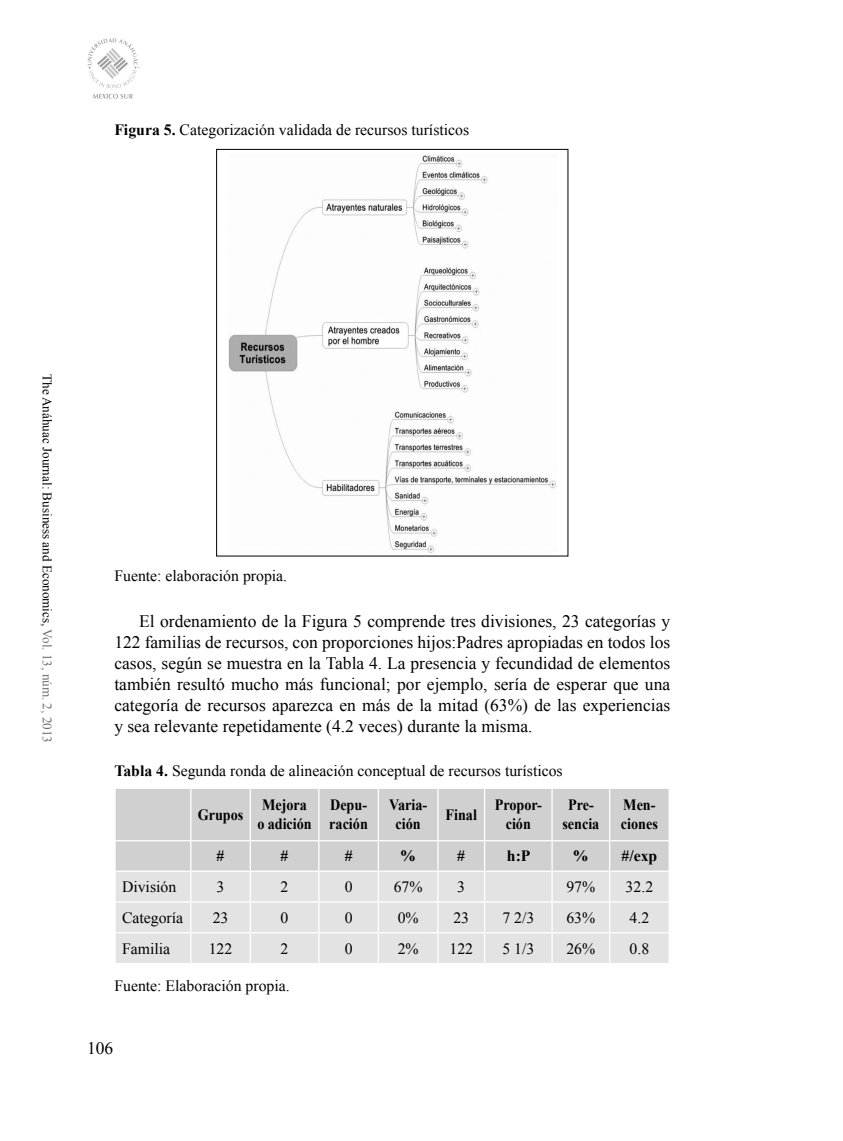
<style>
.page{position:relative;width:843px;height:1141px;background:#fff}
.page>*{position:absolute;margin:0;border:0;box-sizing:border-box;transform-origin:0 0}
.t1{font:17.5px/21px "Times New Roman";color:#000;text-align:justify}
.t2{font:15.75px "Times New Roman";color:#000}
.t3{font:700 15.75px/19.2px "Times New Roman";color:#000;text-align:center;scale:.9 1}
.t4{font:700 15.75px "Times New Roman";color:#000}
.t5{font:13.12px "Times New Roman";color:#000}
.s1{font-weight:700}
.s2{color:#717171}
</style>
<div class="page">
<svg style="left:87px;top:38px;width:53px;height:50px"></svg>
<svg style="left:93px;top:94px;width:40px;height:5px"></svg>
<img style="left:229px;top:155px;width:327px;height:398px">
<div style="left:216px;top:149px;width:352px;height:407px;border:1px solid #000"></div>
<div style="left:116px;top:789px;width:552px;height:81px;background:#d0d0d0"></div>
<div style="left:116px;top:872px;width:552px;height:91px;background:#e3e3e3"></div>
<hr style="left:190px;top:789px;width:1px;height:51px;background:#fff">
<hr style="left:250px;top:789px;width:1px;height:51px;background:#fff">
<hr style="left:318px;top:789px;width:1px;height:51px;background:#fff">
<hr style="left:378px;top:789px;width:1px;height:51px;background:#fff">
<hr style="left:437px;top:789px;width:1px;height:51px;background:#fff">
<hr style="left:484px;top:789px;width:1px;height:51px;background:#fff">
<hr style="left:551px;top:789px;width:2px;height:51px;background:#fff">
<hr style="left:609px;top:789px;width:1px;height:51px;background:#fff">
<hr style="left:114px;top:840px;width:77px;height:1px;background:#fff">
<hr style="left:191px;top:840px;width:59px;height:1px;background:#fff">
<hr style="left:250px;top:840px;width:69px;height:1px;background:#fff">
<hr style="left:319px;top:840px;width:59px;height:1px;background:#fff">
<hr style="left:378px;top:840px;width:60px;height:1px;background:#fff">
<hr style="left:438px;top:840px;width:46px;height:1px;background:#fff">
<hr style="left:484px;top:840px;width:68px;height:1px;background:#fff">
<hr style="left:552px;top:840px;width:57px;height:1px;background:#fff">
<hr style="left:551px;top:841px;width:2px;height:29px;background:#fff">
<hr style="left:609px;top:840px;width:61px;height:1px;background:#fff">
<svg style="left:190px;top:841px;width:1px;height:60px"></svg>
<svg style="left:250px;top:841px;width:1px;height:60px"></svg>
<svg style="left:318px;top:841px;width:1px;height:60px"></svg>
<svg style="left:378px;top:841px;width:1px;height:60px"></svg>
<svg style="left:437px;top:841px;width:1px;height:60px"></svg>
<svg style="left:484px;top:841px;width:1px;height:60px"></svg>
<hr style="left:551px;top:872px;width:2px;height:29px;background:#fff">
<svg style="left:609px;top:841px;width:1px;height:60px"></svg>
<hr style="left:114px;top:901px;width:77px;height:1px;background:#fff">
<hr style="left:191px;top:901px;width:59px;height:1px;background:#fff">
<hr style="left:190px;top:902px;width:1px;height:30px;background:#fff">
<hr style="left:250px;top:901px;width:69px;height:1px;background:#fff">
<hr style="left:250px;top:902px;width:1px;height:30px;background:#fff">
<hr style="left:319px;top:901px;width:59px;height:1px;background:#fff">
<hr style="left:318px;top:902px;width:1px;height:30px;background:#fff">
<hr style="left:378px;top:901px;width:60px;height:1px;background:#fff">
<hr style="left:378px;top:902px;width:1px;height:30px;background:#fff">
<hr style="left:438px;top:901px;width:46px;height:1px;background:#fff">
<hr style="left:437px;top:902px;width:1px;height:30px;background:#fff">
<hr style="left:484px;top:901px;width:68px;height:1px;background:#fff">
<hr style="left:484px;top:902px;width:1px;height:30px;background:#fff">
<hr style="left:552px;top:901px;width:57px;height:1px;background:#fff">
<hr style="left:551px;top:902px;width:2px;height:30px;background:#fff">
<hr style="left:609px;top:901px;width:61px;height:1px;background:#fff">
<hr style="left:609px;top:902px;width:1px;height:30px;background:#fff">
<hr style="left:114px;top:932px;width:77px;height:1px;background:#fff">
<hr style="left:191px;top:932px;width:59px;height:1px;background:#fff">
<hr style="left:190px;top:933px;width:1px;height:30px;background:#fff">
<hr style="left:250px;top:932px;width:69px;height:1px;background:#fff">
<hr style="left:250px;top:933px;width:1px;height:30px;background:#fff">
<hr style="left:319px;top:932px;width:59px;height:1px;background:#fff">
<hr style="left:318px;top:933px;width:1px;height:30px;background:#fff">
<hr style="left:378px;top:932px;width:60px;height:1px;background:#fff">
<hr style="left:378px;top:933px;width:1px;height:30px;background:#fff">
<hr style="left:438px;top:932px;width:46px;height:1px;background:#fff">
<hr style="left:437px;top:933px;width:1px;height:30px;background:#fff">
<hr style="left:484px;top:932px;width:68px;height:1px;background:#fff">
<hr style="left:484px;top:933px;width:1px;height:30px;background:#fff">
<hr style="left:552px;top:932px;width:57px;height:1px;background:#fff">
<hr style="left:551px;top:933px;width:2px;height:30px;background:#fff">
<hr style="left:609px;top:932px;width:61px;height:1px;background:#fff">
<hr style="left:609px;top:933px;width:1px;height:30px;background:#fff">
<p class="t2" style="left:114px;top:121px;width:356px"><span class="s1">Figura 5.</span> Categorización validada de recursos turísticos</p>
<p class="t5" style="left:54px;top:374px;width:370px;rotate:90deg">The Anáhuac Journal: Business and Economics, <span class="s2">Vol. 13, núm. 2, 2013</span></p>
<p class="t2" style="left:114px;top:567px;width:174px">Fuente: elaboración propia.</p>
<p class="t1" style="left:114px;top:610px;width:557px;text-indent:25px">El ordenamiento de la Figura 5 comprende tres divisiones, 23 categorías y 122 familias de recursos, con proporciones hijos:Padres apropiadas en todos los casos, según se muestra en la Tabla 4. La presencia y fecundidad de elementos también resultó mucho más funcional; por ejemplo, sería de esperar que una categoría de recursos aparezca en más de la mitad (63%) de las experiencias y sea relevante repetidamente (4.2 veces) durante la misma.</p>
<p class="t2" style="left:114px;top:761px;width:450px"><span class="s1">Tabla 4.</span> Segunda ronda de alineación conceptual de recursos turísticos</p>
<p class="t3" style="left:198px;top:805px;width:52px">Grupos</p>
<p class="t3" style="left:257px;top:795px;width:62px">Mejora o adición</p>
<p class="t3" style="left:329px;top:795px;width:44px;text-align:left">Depu&shy;ración</p>
<p class="t3" style="left:389px;top:795px;width:44px">Varia&shy;ción</p>
<p class="t3" style="left:445px;top:805px;width:37px">Final</p>
<p class="t3" style="left:494px;top:795px;width:54px">Propor&shy;ción</p>
<p class="t3" style="left:562px;top:795px;width:43px">Pre&shy;sencia</p>
<p class="t3" style="left:621px;top:795px;width:43px;text-align:left">Men&shy;ciones</p>
<p class="t4" style="left:217px;top:847px;width:9px">#</p>
<p class="t4" style="left:281px;top:847px;width:9px">#</p>
<p class="t4" style="left:345px;top:847px;width:9px">#</p>
<p class="t4" style="left:400px;top:847px;width:17px">%</p>
<p class="t4" style="left:457px;top:847px;width:9px">#</p>
<p class="t4" style="left:507px;top:847px;width:25px">h:P</p>
<p class="t4" style="left:573px;top:847px;width:17px">%</p>
<p class="t4" style="left:621px;top:847px;width:37px">#/exp</p>
<p class="t2" style="left:122px;top:878px;width:56px">División</p>
<p class="t2" style="left:217px;top:878px;width:9px">3</p>
<p class="t2" style="left:281px;top:878px;width:9px">2</p>
<p class="t2" style="left:345px;top:878px;width:9px">0</p>
<p class="t2" style="left:394px;top:878px;width:30px">67%</p>
<p class="t2" style="left:457px;top:878px;width:9px">3</p>
<p class="t2" style="left:566px;top:878px;width:30px">97%</p>
<p class="t2" style="left:625px;top:878px;width:29px">32.2</p>
<p class="t2" style="left:122px;top:909px;width:63px">Categoría</p>
<p class="t2" style="left:213px;top:909px;width:17px">23</p>
<p class="t2" style="left:281px;top:909px;width:9px">0</p>
<p class="t2" style="left:345px;top:909px;width:9px">0</p>
<p class="t2" style="left:398px;top:909px;width:22px">0%</p>
<p class="t2" style="left:453px;top:909px;width:17px">23</p>
<p class="t2" style="left:502px;top:909px;width:33px">7 2/3</p>
<p class="t2" style="left:566px;top:909px;width:30px">63%</p>
<p class="t2" style="left:629px;top:909px;width:21px">4.2</p>
<p class="t2" style="left:122px;top:939px;width:50px">Familia</p>
<p class="t2" style="left:209px;top:939px;width:25px">122</p>
<p class="t2" style="left:281px;top:939px;width:9px">2</p>
<p class="t2" style="left:345px;top:939px;width:9px">0</p>
<p class="t2" style="left:398px;top:939px;width:22px">2%</p>
<p class="t2" style="left:449px;top:939px;width:25px">122</p>
<p class="t2" style="left:502px;top:939px;width:33px">5 1/3</p>
<p class="t2" style="left:566px;top:939px;width:30px">26%</p>
<p class="t2" style="left:629px;top:939px;width:21px">0.8</p>
<p class="t2" style="left:114px;top:977px;width:177px">Fuente: Elaboración propia.</p>
<p class="t1" style="left:87px;top:1038px;width:28px">106</p>
</div>
